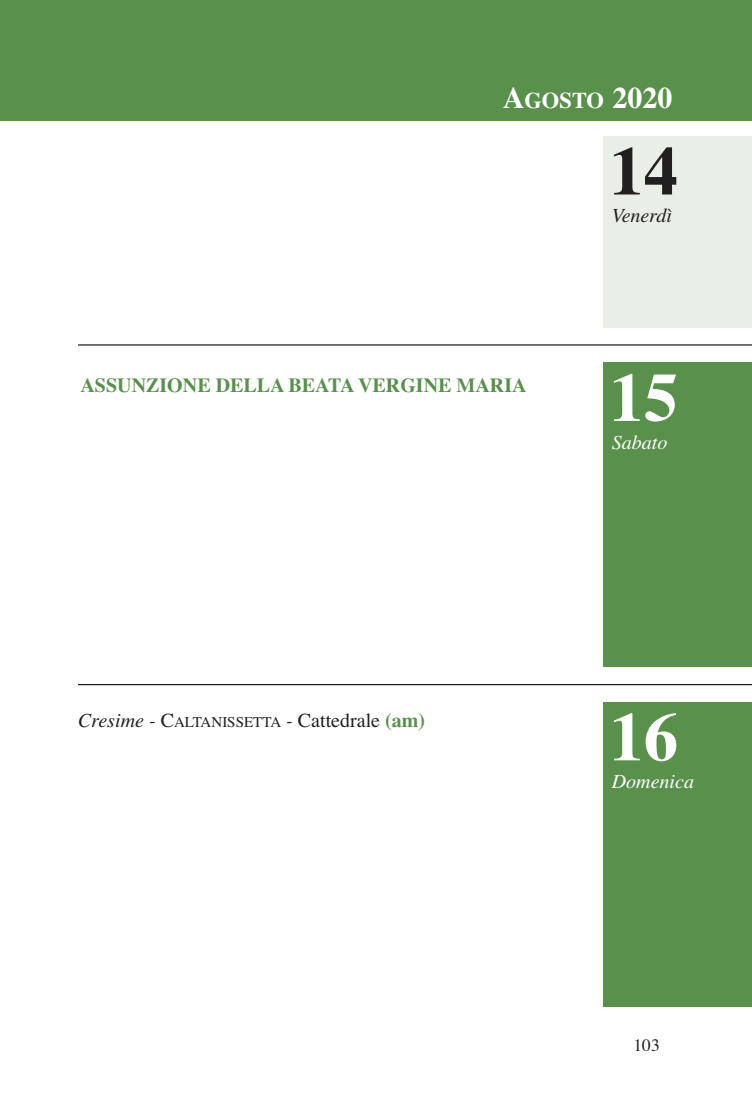
<style>
.page{position:relative;width:752px;height:1106px;background:#fff}
.page>*{position:absolute;margin:0;border:0;box-sizing:border-box;transform-origin:0 0}
.t1{font:700 68.5px "Times";color:#fff}
.t2{font:700 68.5px "Times";color:#231f20}
.t3{font:700 30px "Times";color:#fff}
.t4{font:700 20px "Times";color:#59904c}
.t5{font:italic 20px "Times";color:#fff}
.t6{font:italic 20px "Times";color:#231f20}
.t7{font:17.5px "Times";color:#231f20}
.t8{font:15px "Times";color:#231f20}
.s1{font-size:22.5px}
.s2{font-style:italic;font-size:20px}
.s3{font-size:20px}
.s4{font-weight:700;font-size:20px;color:#59904c}
</style>
<div class="page">
<div style="left:21px;top:0;width:730px;height:120px;background:#59904c"></div>
<div style="left:602px;top:136px;width:149px;height:191px;background:#e9efe6"></div>
<hr style="left:78px;top:344px;width:673px;height:1px;background:#231f20">
<div style="left:602px;top:362px;width:149px;height:305px;background:#59904c"></div>
<hr style="left:78px;top:684px;width:673px;height:1px;background:#231f20">
<div style="left:602px;top:702px;width:149px;height:304px;background:#59904c"></div>
<div style="left:0;top:0;width:21px;height:120px;background:#59904c"></div>
<h2 class="t3" style="left:502px;top:80px;width:171px">A<span class="s1">GOSTO</span> 2020</h2>
<h1 class="t2" style="left:609px;top:131px;width:70px">14</h1>
<h3 class="t6" style="left:611px;top:204px;width:62px">Venerdì</h3>
<h3 class="t4" style="left:80px;top:373px;width:447px">ASSUNZIONE DELLA BEATA VERGINE MARIA</h3>
<h1 class="t1" style="left:609px;top:357px;width:70px">15</h1>
<h3 class="t5" style="left:611px;top:430px;width:57px">Sabato</h3>
<p class="t8" style="left:78px;top:713px;width:348px"><span class="s2">Cresime -</span> <span class="s3">C</span>ALTANISSETTA <span class="s2">-</span> <span class="s3">Cattedrale</span> <span class="s4">(am)</span></p>
<h1 class="t1" style="left:609px;top:696px;width:70px">16</h1>
<h3 class="t5" style="left:611px;top:769px;width:84px">Domenica</h3>
<p class="t7" style="left:633px;top:1034px;width:28px">103</p>
</div>
